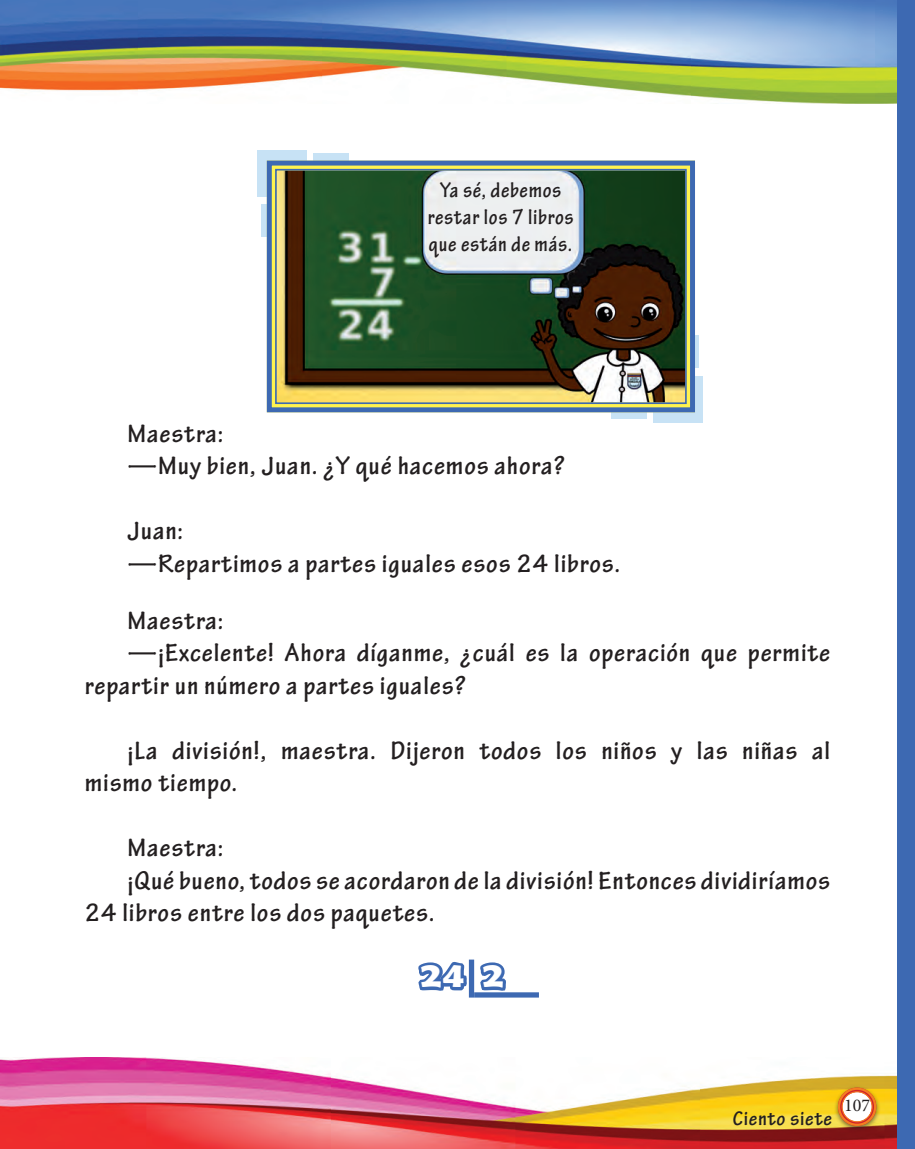
<style>
.page{position:relative;width:915px;height:1149px;background:#fff}
.page>*{position:absolute;margin:0;border:0;box-sizing:border-box;transform-origin:0 0}
.subtitulo{font:700 36px "Berlin Sans FB Demi";color:#fff;scale:1.1 1}
.texto{font:700 condensed 27px/32.4px "Tekton Pro";letter-spacing:.03em;color:#231f20;scale:1.1 1}
.texto-2{font:700 condensed 22.5px/27px "Tekton Pro";letter-spacing:.03em;color:#231f20;text-align:center}
.texto-3{font:700 condensed 21px "Tekton Pro";letter-spacing:.03em;color:#231f20;scale:1.1 1}
.t1{font:18px "Minion Pro";color:#231f20}
</style>
<div class="page">
<img style="left:0;top:1057px;width:897px;height:91px">
<img style="left:0;top:0;width:897px;height:103px">
<div style="left:897px;top:0;width:17px;height:1148px;background:#3d69b2"></div>
<div style="left:833px;top:1084px;width:47px;height:47px;background:#231f20;opacity:.6"></div>
<svg style="left:839px;top:1089px;width:34px;height:34px"></svg>
<div style="left:837px;top:1087px;width:38px;height:38px;border:4px solid #d1232a;border-radius:50%"></div>
<div style="left:837px;top:1087px;width:38px;height:38px;border:2px solid #f47d21;border-radius:50%"></div>
<div style="left:841px;top:1090px;width:31px;height:31px;border:1px solid #f47d21;border-radius:50%"></div>
<div style="left:257px;top:150px;width:49px;height:46px;background:#c7e2f5"></div>
<div style="left:313px;top:153px;width:35px;height:33px;background:#c7e2f5"></div>
<div style="left:261px;top:204px;width:36px;height:33px;background:#c7e2f5"></div>
<div style="left:653px;top:376px;width:49px;height:46px;background:#c7e2f5"></div>
<div style="left:611px;top:386px;width:35px;height:33px;background:#c7e2f5"></div>
<div style="left:663px;top:335px;width:35px;height:33px;background:#c5e1f2"></div>
<svg style="left:264px;top:158px;width:431px;height:256px;background:#647459"></svg>
<div style="left:275px;top:169px;width:411px;height:235px;border:2px solid #3d69b2"></div>
<svg style="left:418px;top:959px;width:88px;height:32px"></svg>
<div style="left:468px;top:959px;width:6px;height:38px;background:#3d69b2"></div>
<svg style="left:474px;top:991px;width:64px;height:6px"></svg>
<p class="texto-2" style="left:427px;top:177px;width:147px">Ya sé, debemos restar los 7 libros que están de más.</p>
<p class="texto" style="left:127px;top:418px;width:89px">Maestra:</p>
<p class="texto" style="left:127px;top:450px;width:399px">—Muy bien, Juan. ¿Y qué hacemos ahora?</p>
<p class="texto" style="left:127px;top:515px;width:52px">Juan:</p>
<p class="texto" style="left:127px;top:547px;width:449px">—Repartimos a partes iguales esos 24 libros.</p>
<p class="texto" style="left:127px;top:604px;width:89px">Maestra:</p>
<p class="texto" style="left:85px;top:637px;width:678px;text-indent:43px">—¡Excelente! Ahora díganme, ¿cuál es la operación que permite repartir un número a partes iguales?</p>
<p class="texto" style="left:85px;top:734px;width:678px;text-indent:43px">¡La división!, maestra. Dijeron todos los niños y las niñas al mismo tiempo.</p>
<p class="texto" style="left:127px;top:831px;width:89px">Maestra:</p>
<p class="texto" style="left:85px;top:864px;width:678px;text-indent:43px">¡Qué bueno, todos se acordaron de la división! Entonces dividiríamos<br>24 libros entre los dos paquetes.</p>
<p class="subtitulo" style="left:421px;top:953px;width:41px">24</p>
<p class="subtitulo" style="left:482px;top:953px;width:20px">2</p>
<p class="texto-3" style="left:732px;top:1105px;width:92px">Ciento siete</p>
<p class="t1" style="left:843px;top:1093px;width:27px">107</p>
</div>
